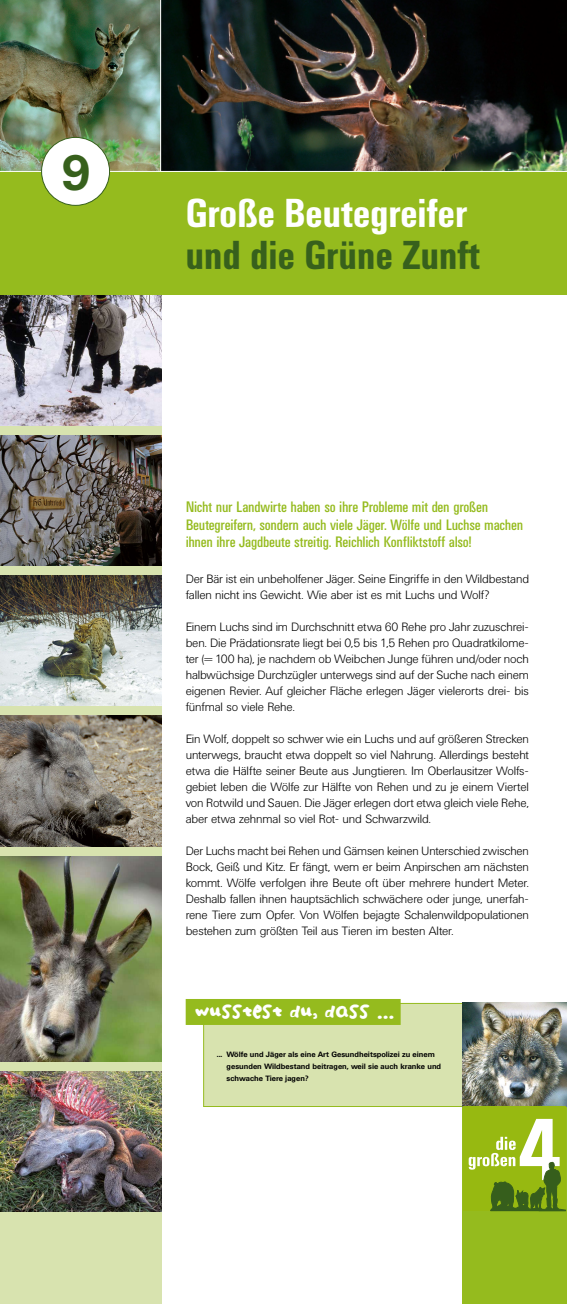
<style>
.page{position:relative;width:567px;height:1304px;background:#fff}
.page>*{position:absolute;margin:0;border:0;box-sizing:border-box;transform-origin:0 0}
.t1{font:700 48.68px "Univers BQ";color:#37601c}
.t2{font:700 40px "Univers Condensed BQ";color:#fff}
.t3{font:700 40px "Univers Condensed BQ";color:#37601c}
.t4{font:15px/17.6px "Univers Condensed BQ";letter-spacing:-.02em;color:#95bb1e}
.t5{font:14.54px "Childs Play Age Nine";color:#fff}
.t6{font:300 12px/16px "Univers BQ";letter-spacing:-.015em;color:#000;text-align:justify}
.t7{font:700 7.6px/12px "Univers BQ";color:#000}
</style>
<div class="page">
<div style="left:0;top:271px;width:162px;height:1033px;background:#d8e3af"></div>
<img style="left:0;top:857px;width:162px;height:205px">
<div style="left:463px;top:1101px;width:104px;height:203px;background:#95bb1e"></div>
<div style="left:204px;top:1003px;width:362px;height:103px;background:#d8e3af"></div>
<div style="left:203px;top:1003px;width:364px;height:104px;border:1px solid #95bb1e"></div>
<img style="left:0;top:1071px;width:162px;height:140px">
<img style="left:0;top:435px;width:162px;height:131px">
<img style="left:0;top:295px;width:162px;height:130px">
<img style="left:0;top:575px;width:162px;height:131px">
<img style="left:0;top:716px;width:162px;height:130px">
<img style="left:463px;top:1003px;width:104px;height:104px">
<div style="left:186px;top:999px;width:215px;height:26px;background:#95bb1e"></div>
<div style="left:463px;top:1107px;width:103px;height:104px;background:#97b911"></div>
<svg style="left:469px;top:1119px;width:97px;height:91px"></svg>
<hr style="left:490px;top:1210px;width:76px;height:1px;background:#365e1c">
<img style="left:161px;top:0;width:406px;height:171px">
<img style="left:0;top:0;width:160px;height:171px">
<div style="left:0;top:172px;width:567px;height:123px;background:#95bb1e"></div>
<div style="left:42px;top:137px;width:68px;height:68px;background:#fff;border-radius:50%"></div>
<div style="left:41px;top:137px;width:69px;height:69px;border:1px solid #37601c;border-radius:50%"></div>
<h1 class="t1" style="left:61px;top:145px;width:32px">9</h1>
<h2 class="t2" style="left:186px;top:191px;width:283px">Große Beutegreifer</h2>
<h2 class="t3" style="left:186px;top:233px;width:296px">und die Grüne Zunft</h2>
<p class="t4" style="left:186px;top:499px;width:339px">Nicht nur Landwirte haben so ihre Probleme mit den großen<br>Beutegreifern, sondern auch viele Jäger. Wölfe und Luchse machen ihnen ihre Jagdbeute streitig. Reichlich Konfliktstoff also!</p>
<p class="t6" style="left:186px;top:571px;width:345px">Der Bär ist ein unbeholfener Jäger. Seine Eingriffe in den Wildbestand fallen nicht ins Gewicht. Wie aber ist es mit Luchs und Wolf?</p>
<p class="t6" style="left:186px;top:619px;width:345px">Einem Luchs sind im Durchschnitt etwa 60 Rehe pro Jahr zuzuschrei&shy;ben. Die Prädationsrate liegt bei 0,5 bis 1,5 Rehen pro Quadratkilome&shy;ter (= 100 ha), je nachdem ob Weibchen Junge führen und/oder noch halbwüchsige Durchzügler unterwegs sind auf der Suche nach einem eigenen Revier. Auf gleicher Fläche erlegen Jäger vielerorts drei- bis fünfmal so viele Rehe.</p>
<p class="t6" style="left:186px;top:731px;width:345px">Ein Wolf, doppelt so schwer wie ein Luchs und auf größeren Strecken unterwegs, braucht etwa doppelt so viel Nahrung. Allerdings besteht etwa die Hälfte seiner Beute aus Jungtieren. Im Oberlausitzer Wolfs&shy;gebiet leben die Wölfe zur Hälfte von Rehen und zu je einem Viertel von Rotwild und Sauen. Die Jäger erlegen dort etwa gleich viele Rehe, aber etwa zehnmal so viel Rot- und Schwarzwild.</p>
<p class="t6" style="left:186px;top:843px;width:345px">Der Luchs macht bei Rehen und Gämsen keinen Unterschied zwischen Bock, Geiß und Kitz. Er fängt, wem er beim Anpirschen am nächsten kommt. Wölfe verfolgen ihre Beute oft über mehrere hundert Meter.<br>Deshalb fallen ihnen hauptsächlich schwächere oder junge, unerfah&shy;rene Tiere zum Opfer. Von Wölfen bejagte Schalenwildpopulationen bestehen zum größten Teil aus Tieren im besten Alter.</p>
<p class="t5" style="left:195px;top:1004px;width:201px">WUSSTEST DU, DASS …</p>
<p class="t7" style="left:227px;top:1048px;width:216px;text-indent:-10px">... Wölfe und Jäger als eine Art Gesundheitspolizei zu einem gesunden Wildbestand beitragen, weil sie auch kranke und schwache Tiere jagen?</p>
</div>
